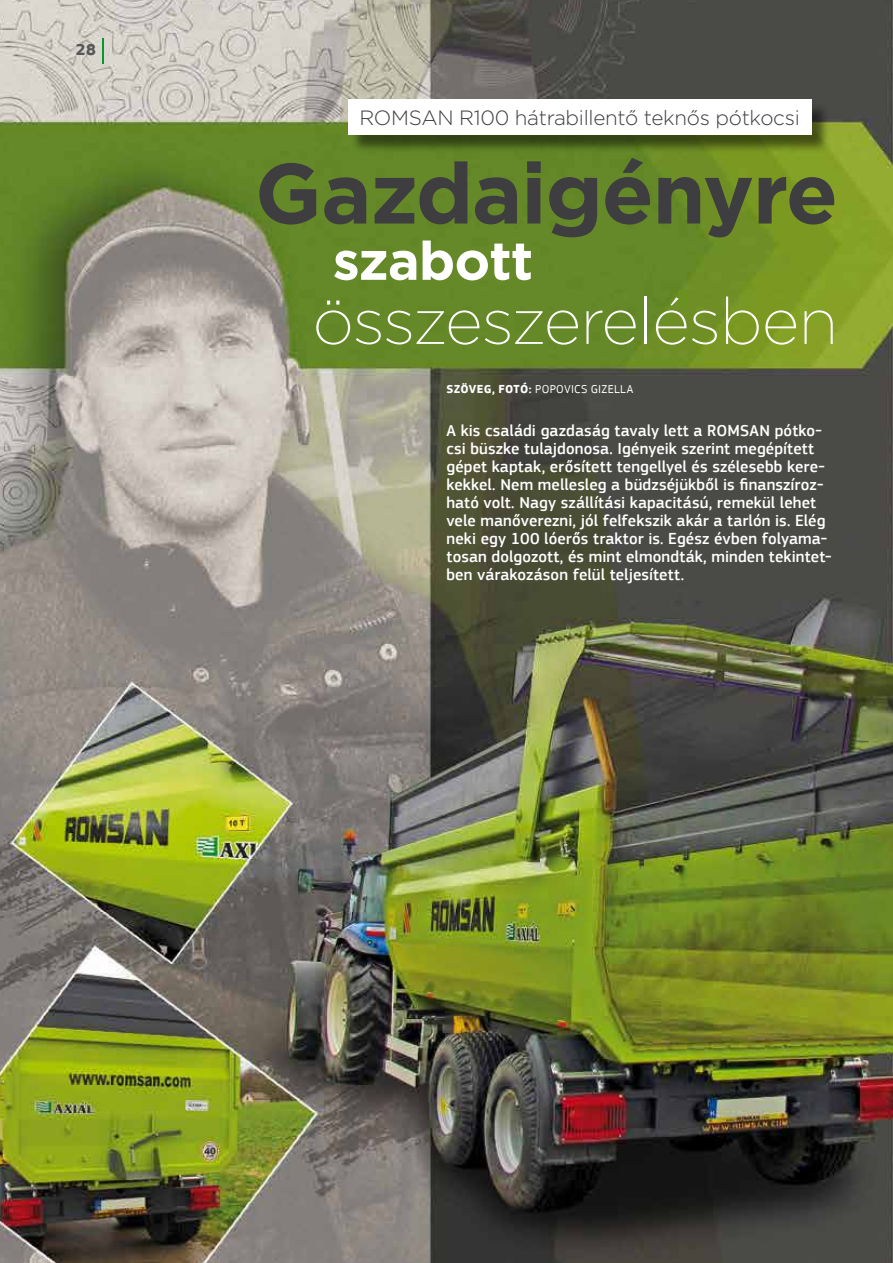
<style>
.page{position:relative;width:893px;height:1263px;background:#fff}
.page>*{position:absolute;margin:0;border:0;box-sizing:border-box;transform-origin:0 0}
.t1{font:700 85.2px "Gotham";letter-spacing:-.015em;color:#3e3d40}
.t2{font:200 64.8px "Gotham";letter-spacing:-.015em;color:#fff}
.t3{font:700 53.85px "Gotham";letter-spacing:-.015em;color:#fff}
.t4{font:300 20.55px "Gotham";letter-spacing:-.015em;color:#3e3d40}
.t5{font:500 16.5px/18px "PF Square Sans Pro";letter-spacing:.005em;color:#fff}
.t6{font:700 16.5px "PF Square Sans Pro";color:#58585a}
.t7{font:12px "PF Square Sans Pro";letter-spacing:.03em;color:#fff}
.s1{font-weight:700}
</style>
<div class="page">
<img style="left:0;top:0;width:893px;height:1263px">
<div style="left:350px;top:102px;width:480px;height:52px;background:#000;opacity:.5"></div>
<div style="left:348px;top:100px;width:463px;height:35px;background:#fff"></div>
<svg style="left:882px;top:656px;width:11px;height:400px;background:#68762f"></svg>
<hr style="left:102px;top:39px;width:2px;height:25px;background:#009932">
<p class="t6" style="left:76px;top:40px;width:21px">28</p>
<p class="t4" style="left:359px;top:105px;width:442px">ROMSAN R100 hátrabillentő teknős pótkocsi</p>
<h1 class="t1" style="left:255px;top:137px;width:585px">Gazdaigényre</h1>
<h3 class="t3" style="left:333px;top:225px;width:202px">szabott</h3>
<h2 class="t2" style="left:313px;top:281px;width:527px">összeszerelésben</h2>
<p class="t7" style="left:446px;top:382px;width:188px"><span class="s1">SZÖVEG, FOTÓ:</span> POPOVICS GIZELLA</p>
<p class="t5" style="left:446px;top:422px;width:386px">A kis családi gazdaság tavaly lett a ROMSAN pótko&shy;csi büszke tulajdonosa. Igényeik szerint megépített gépet kaptak, erősített tengellyel és szélesebb kere&shy;kekkel. Nem mellesleg a büdzséjükből is finanszíroz&shy;ható volt. Nagy szállítási kapacitású, remekül lehet vele manőverezni, jól felfekszik akár a tarlón is. Elég neki egy 100 lóerős traktor is. Egész évben folyama&shy;tosan dolgozott, és mint elmondták, minden tekintet&shy;ben várakozáson felül teljesített.</p>
</div>
